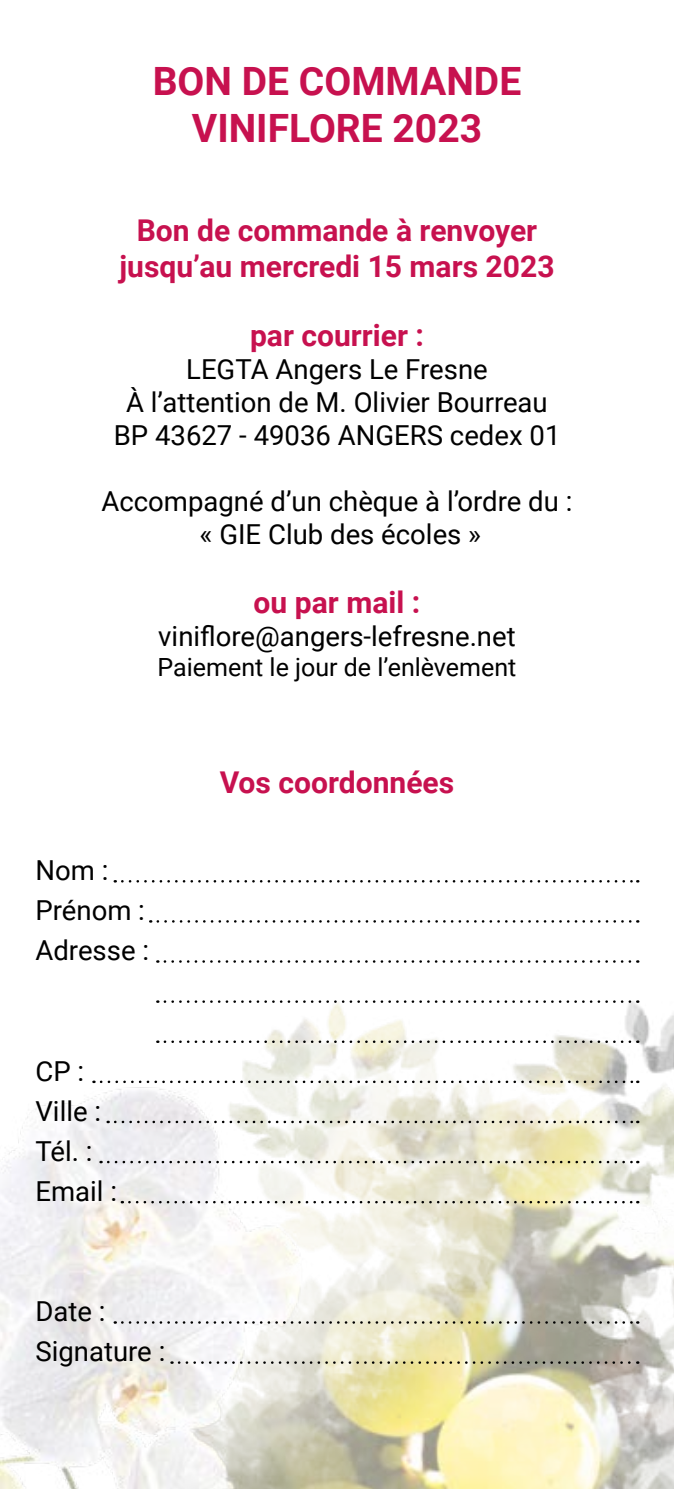
<style>
.page{position:relative;width:674px;height:1489px;background:#fff}
.page>*{position:absolute;margin:0;border:0;box-sizing:border-box;transform-origin:0 0}
.t1{font:700 39px/46.8px "Roboto";color:#c7114f;text-align:center}
.t2{font:700 30px/36px "Roboto";color:#c7114f;text-align:center}
.t3{font:27.5px/40px "Roboto";color:#000}
.t4{font:25px "Roboto";color:#000}
</style>
<div class="page">
<img style="left:0;top:960px;width:673px;height:528px">
<svg style="left:122px;top:880px;width:516px;height:2px"></svg>
<svg style="left:158px;top:920px;width:480px;height:2px"></svg>
<svg style="left:165px;top:960px;width:473px;height:2px"></svg>
<svg style="left:165px;top:1000px;width:473px;height:2px"></svg>
<svg style="left:165px;top:1040px;width:473px;height:2px"></svg>
<svg style="left:101px;top:1080px;width:537px;height:3px"></svg>
<svg style="left:115px;top:1120px;width:523px;height:3px;background:#bab9b0"></svg>
<svg style="left:108px;top:1160px;width:530px;height:3px"></svg>
<svg style="left:129px;top:1200px;width:509px;height:3px"></svg>
<svg style="left:122px;top:1321px;width:516px;height:2px"></svg>
<svg style="left:179px;top:1361px;width:459px;height:2px"></svg>
<h1 class="t1" style="left:152px;top:57px;width:370px">BON DE COMMANDE<br>VINIFLORE 2023</h1>
<p class="t2" style="left:119px;top:211px;width:436px">Bon de commande à renvoyer jusqu’au mercredi 15 mars 2023</p>
<p class="t2" style="left:250px;top:316px;width:175px">par courrier :</p>
<p class="t3" style="left:114px;top:351px;width:448px;line-height:33px;text-align:center">LEGTA Angers Le Fresne<br>À l’attention de M. Olivier Bourreau<br>BP 43627 - 49036 ANGERS cedex 01</p>
<p class="t3" style="left:101px;top:483px;width:472px;line-height:33px;text-align:center">Accompagné d’un chèque à l’ordre du : « GIE Club des écoles »</p>
<p class="t2" style="left:253px;top:583px;width:168px">ou par mail :</p>
<p class="t3" style="left:158px;top:615px;width:358px">viniflore@angers-lefresne.net</p>
<p class="t4" style="left:157px;top:649px;width:360px">Paiement le jour de l’enlèvement</p>
<p class="t3" style="left:35px;top:849px;width:115px">Nom :<br>Prénom :<br>Adresse :</p>
<p class="t3" style="left:35px;top:1049px;width:83px">CP :<br>Ville :<br>Tél. :<br>Email :</p>
<p class="t3" style="left:35px;top:1290px;width:131px">Date :<br>Signature :</p>
<p class="t2" style="left:219px;top:763px;width:236px">Vos coordonnées</p>
</div>
